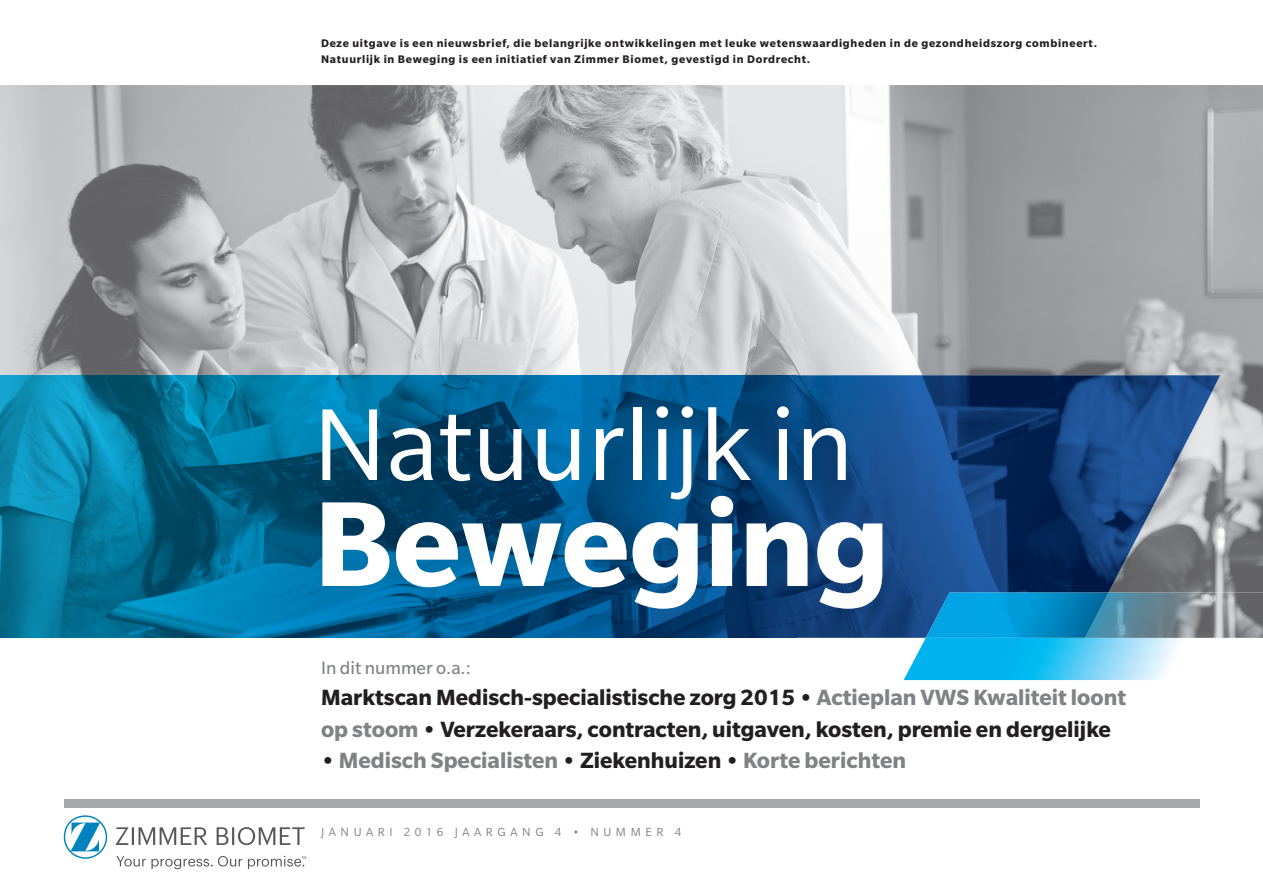
<style>
.page{position:relative;width:1263px;height:893px;background:#fff}
.page>*{position:absolute;margin:0;border:0;box-sizing:border-box;transform-origin:0 0}
.t1{font:700 131.55px "Slate Pro";color:#fff}
.t2{font:111.15px "Slate Pro";color:#fff}
.t3{font:700 24px/31.5px "Slate Pro";color:#231f20}
.t4{font:700 24px "Slate Pro";color:#808285}
.t5{font:19.5px "Slate Pro";color:#808285}
.t6{font:12.75px "Slate Pro";letter-spacing:.36em;color:#808285}
.t7{font:700 12px/16.5px "Slate Pro";letter-spacing:.06em;color:#231f20}
.s1{color:#808285}
.s2{color:#231f20}
</style>
<div class="page">
<img style="left:0;top:85px;width:1263px;height:508px">
<div style="left:64px;top:799px;width:1135px;height:9px;background:#a8a9ad"></div>
<svg style="left:116px;top:827px;width:189px;height:18px"></svg>
<svg style="left:64px;top:815px;width:43px;height:44px"></svg>
<svg style="left:116px;top:856px;width:126px;height:13px"></svg>
<svg style="left:248px;top:856px;width:58px;height:13px"></svg>
<img style="left:0;top:375px;width:1061px;height:263px">
<img style="left:1061px;top:375px;width:159px;height:105px">
<img style="left:1061px;top:480px;width:106px;height:106px">
<img style="left:1061px;top:585px;width:51px;height:8px">
<img style="left:904px;top:638px;width:276px;height:42px">
<img style="left:1108px;top:593px;width:155px;height:45px">
<img style="left:926px;top:593px;width:182px;height:45px">
<p class="t7" style="left:321px;top:34px;width:777px">Deze uitgave is een nieuwsbrief, die belangrijke ontwikkelingen met leuke wetenswaardigheden in de gezondheidszorg combineert.<br>Natuurlijk in Beweging is een initiatief van Zimmer Biomet, gevestigd in Dordrecht.</p>
<h2 class="t2" style="left:313px;top:387px;width:542px">Natuurlijk in</h2>
<h1 class="t1" style="left:314px;top:471px;width:577px">Beweging</h1>
<h3 class="t5" style="left:321px;top:657px;width:151px">In dit nummer o.a.:</h3>
<h3 class="t3" style="left:321px;top:682px;width:806px">Marktscan Medisch-specialistische zorg 2015 • <span class="s1">Actieplan VWS Kwaliteit loont op stoom</span> • Verzekeraars, contracten, uitgaven, kosten, premie en dergelijke</h3>
<h3 class="t4" style="left:321px;top:747px;width:587px"><span class="s2">•</span> Medisch Specialisten <span class="s2">• Ziekenhuizen •</span> Korte berichten</h3>
<p class="t6" style="left:321px;top:825px;width:362px">JANUARI 2016 JAARGANG 4 • NUMMER 4</p>
</div>
